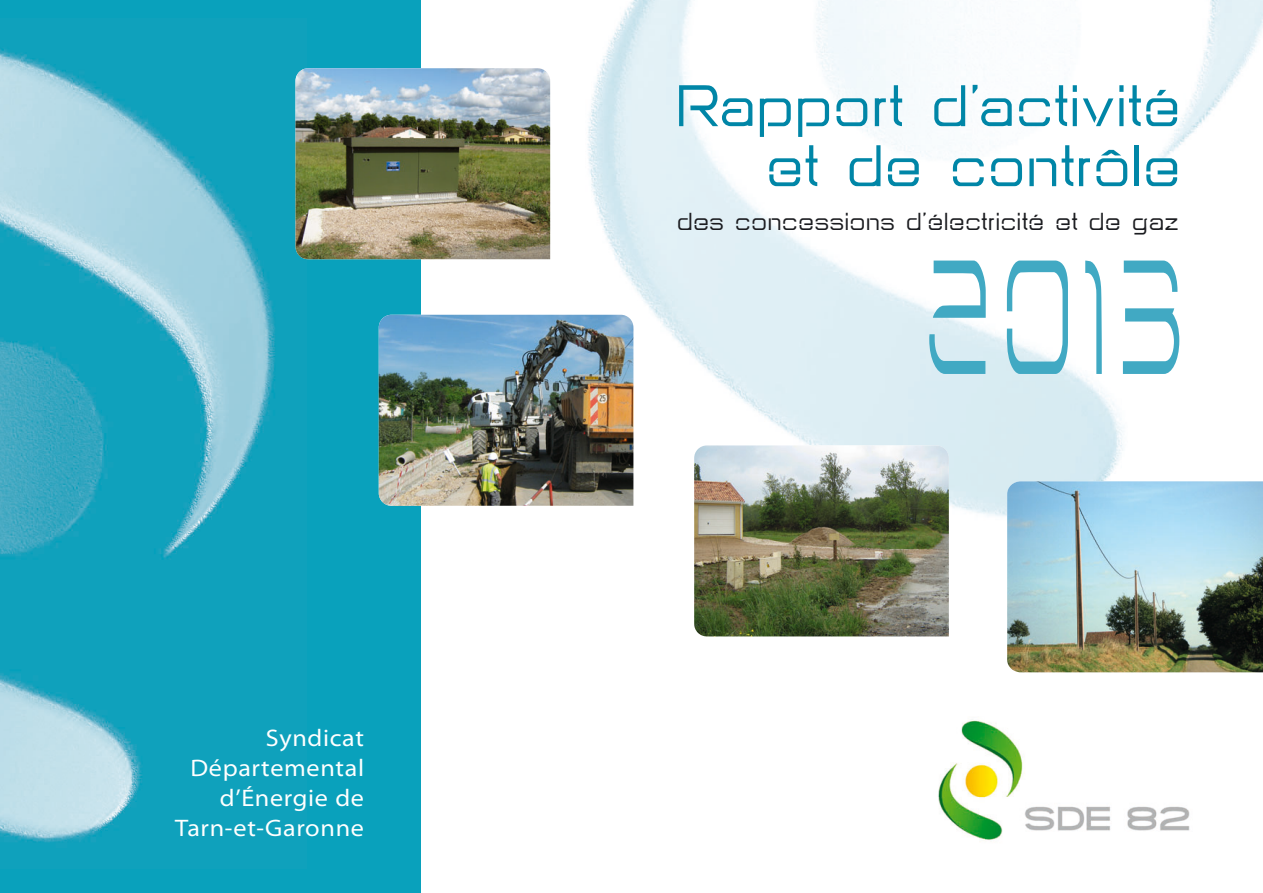
<style>
.page{position:relative;width:1263px;height:893px;background:#fff}
.page>*{position:absolute;margin:0;border:0;box-sizing:border-box;transform-origin:0 0}
.t1{font:condensed 270px "Nurot";color:#41a9c3}
.t2{font:700 66px/60px "Nurot Extraexpanded";letter-spacing:.02em;color:#0086a7;text-align:right}
.t3{font:700 27.75px "Nurot Extraexpanded";letter-spacing:.03em;color:#1b1c20}
.t4{font:semi-expanded 24px/30px "Myriad Pro";letter-spacing:.03em;color:#fff;text-align:right}
</style>
<div class="page">
<img style="left:569px;top:0;width:693px;height:516px">
<div style="left:0;top:0;width:420px;height:893px;background:#09a1bc"></div>
<img style="left:0;top:47px;width:307px;height:801px">
<img style="left:938px;top:719px;width:252px;height:122px">
<img style="left:1007px;top:481px;width:255px;height:191px">
<img style="left:379px;top:315px;width:254px;height:191px">
<img style="left:694px;top:445px;width:255px;height:191px">
<img style="left:296px;top:68px;width:254px;height:191px">
<p class="t4" style="left:175px;top:725px;width:190px">Syndicat<br>Départemental d’Énergie de<br>Tarn-et-Garonne</p>
<h2 class="t2" style="left:676px;top:80px;width:505px">Rapport d’activité et de contrôle</h2>
<p class="t3" style="left:677px;top:212px;width:503px">des concessions d’électricité et de gaz</p>
<h1 class="t1" style="left:925px;top:197px;width:259px">2013</h1>
</div>
